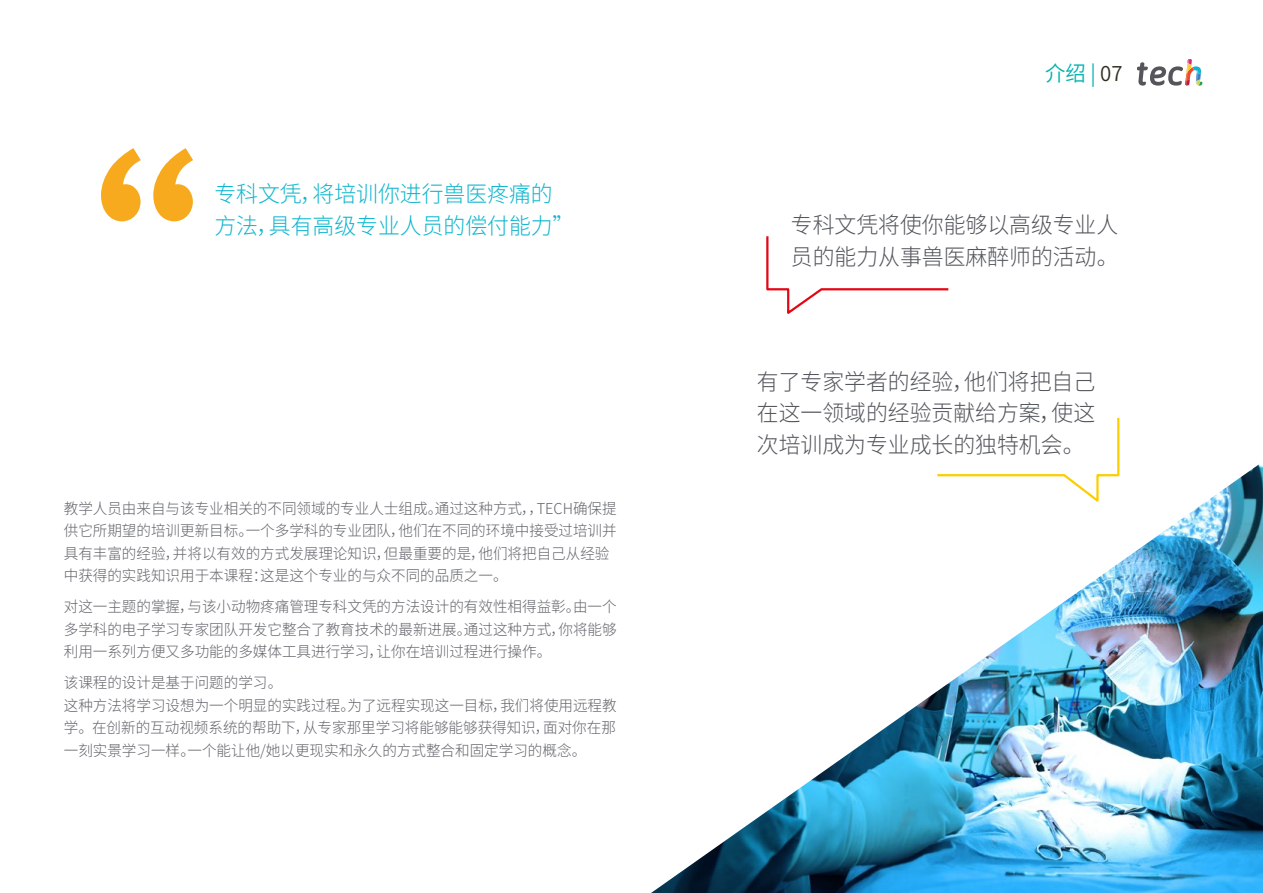
<style>
.page{position:relative;width:1263px;height:893px;background:#fff}
.page>*{position:absolute;margin:0;border:0;box-sizing:border-box;transform-origin:0 0}
.t1{font:300 22.5px/31.5px "Source Han Sans CN";color:#52555b;text-align:justify}
.t2{font:300 22.5px/31.5px "Source Han Sans CN";color:#0fb6cf}
.t3{font:21px "Source Han Sans CN";color:#00b2af}
.t4{font:300 15px/22.5px "Source Han Sans CN";color:#61646a}
.s1{color:#312e20}
</style>
<div class="page">
<svg style="left:101px;top:148px;width:92px;height:73px"></svg>
<svg style="left:1117px;top:417px;width:3px;height:44px"></svg>
<svg style="left:766px;top:236px;width:183px;height:78px"></svg>
<img style="left:651px;top:461px;width:612px;height:432px">
<svg style="left:1137px;top:59px;width:65px;height:27px"></svg>
<h1 class="t2" style="left:214px;top:179px;width:361px">专科文凭，将培训你进行兽医疼痛的方法，具有高级专业人员的偿付能力”</h1>
<p class="t4" style="left:64px;top:497px;width:554px">教学人员由来自与该专业相关的不同领域的专业人士组成。通过这种方式，，TECH确保提供它所期望的培训更新目标。一个多学科的专业团队，他们在不同的环境中接受过培训并具有丰富的经验，并将以有效的方式发展理论知识，但最重要的是，他们将把自己从经验中获得的实践知识用于本课程：这是这个专业的与众不同的品质之一。</p>
<p class="t4" style="left:64px;top:596px;width:554px;text-align:justify">对这一主题的掌握，与该小动物疼痛管理专科文凭的方法设计的有效性相得益彰。由一个多学科的电子学习专家团队开发它整合了教育技术的最新进展。通过这种方式，你将能够利用一系列方便又多功能的多媒体工具进行学习，让你在培训过程进行操作。</p>
<p class="t4" style="left:64px;top:672px;width:554px">该课程的设计是基于问题的学习。<br>这种方法将学习设想为一个明显的实践过程。为了远程实现这一目标，我们将使用远程教学。在创新的互动视频系统的帮助下，从专家那里学习将能够能够获得知识，面对你在那一刻实景学习一样。一个能让他/她以更现实和永久的方式整合和固定学习的概念。</p>
<h2 class="t3" style="left:1045px;top:61px;width:79px">介绍 | <span class="s1">07</span></h2>
<h1 class="t1" style="left:791px;top:210px;width:329px">专科文凭将使你能够以高级专业人员的能力从事兽医麻醉师的活动。</h1>
<h1 class="t1" style="left:757px;top:366px;width:340px">有了专家学者的经验，他们将把自己在这一领域的经验贡献给方案，使这次培训成为专业成长的独特机会。</h1>
</div>
